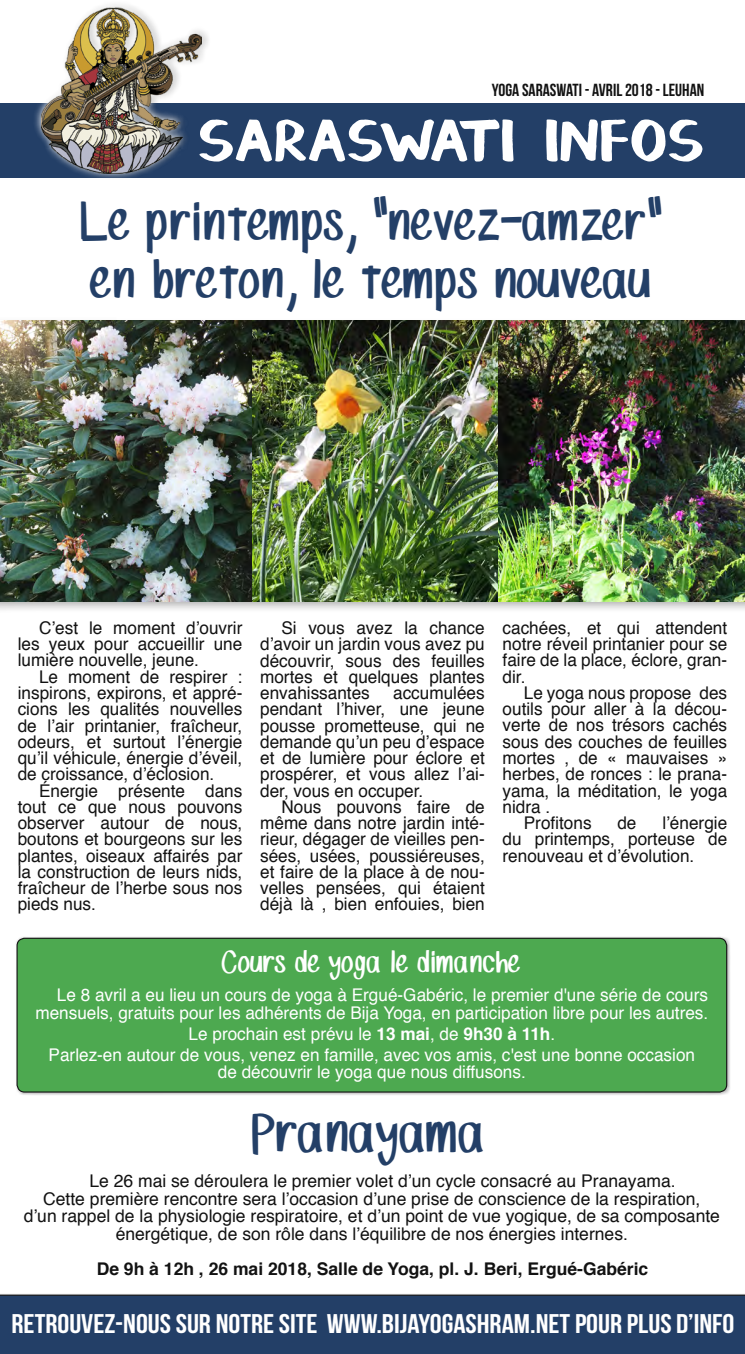
<style>
.page{position:relative;width:745px;height:1354px;background:#fff}
.page>*{position:absolute;margin:0;border:0;box-sizing:border-box;transform-origin:0 0}
.t1{font:60px "Thickedy Quick";color:#fff}
.t2{font:47.5px "SP Marker Font";color:#233f67;scale:.91 1}
.t3{font:46.25px/57.5px "SP Marker Font";color:#233f67;scale:.91 1}
.t4{font:27px "Bebas Neue";color:#fff;scale:1.11 1}
.t5{font:26.25px "SP Marker Font";color:#fff;scale:.91 1}
.t6{font:17.5px/16.2px "Helvetica";color:#121212;text-align:justify}
.t7{font:17.5px/17.5px "Helvetica";color:#fff;text-align:right}
.t8{font:700 17.5px "Helvetica";color:#121212}
.t9{font:17.5px "Bebas Neue";color:#121212}
.s1{font-weight:700}
</style>
<div class="page">
<div style="left:0;top:317px;width:744px;height:295px;background:#121212;opacity:.3"></div>
<img style="left:251px;top:321px;width:493px;height:280px">
<img style="left:0;top:321px;width:251px;height:280px">
<div style="left:15px;top:936px;width:714px;height:159px;background:#121212;opacity:.3"></div>
<div style="left:17px;top:938px;width:709px;height:154px;background:#4da950;border-radius:8px"></div>
<div style="left:17px;top:937px;width:709px;height:155px;border:1px solid #121212;border-radius:8px"></div>
<div style="left:0;top:1294px;width:744px;height:60px;background:#233f67"></div>
<div style="left:0;top:103px;width:744px;height:75px;background:#233f67"></div>
<svg style="left:35px;top:4px;width:173px;height:174px"></svg>
<img style="left:41px;top:7px;width:160px;height:166px">
<p class="t9" style="left:491px;top:80px;width:214px">YOGA SARASWATI - AVRIL 2018 - LEUHAN</p>
<h1 class="t1" style="left:199px;top:111px;width:507px">SARASWATI INFOS</h1>
<h3 class="t3" style="left:81px;top:197px;width:641px">Le printemps, "nevez-amzer" en breton, le temps nouveau</h3>
<p class="t6" style="left:18px;top:620px;width:226px;text-indent:21px">C’est le moment d’ouvrir les yeux pour accueillir une lumière nouvelle, jeune.</p>
<p class="t6" style="left:18px;top:669px;width:226px;text-indent:21px">Le moment de respirer : inspirons, expirons, et appré&shy;cions les qualités nouvelles de l’air printanier, fraîcheur, odeurs, et surtout l’énergie qu’il véhicule, énergie d’éveil, de croissance, d’éclosion.</p>
<p class="t6" style="left:18px;top:783px;width:226px;text-indent:21px">Énergie présente dans tout ce que nous pouvons observer autour de nous, boutons et bourgeons sur les plantes, oiseaux affairés par la construction de leurs nids, fraîcheur de l’herbe sous nos pieds nus.</p>
<p class="t6" style="left:260px;top:620px;width:226px;text-indent:21px">Si vous avez la chance d’avoir un jardin vous avez pu découvrir, sous des feuilles mortes et quelques plantes envahissantes</p>
<p class="t6" style="left:260px;top:685px;width:226px;text-indent:133px">accumulées pendant l’hiver, une jeune pousse prometteuse, qui ne demande qu’un peu d’espace et de lumière pour éclore et prospérer, et vous allez l’ai&shy;der, vous en occuper.</p>
<p class="t6" style="left:260px;top:799px;width:226px;text-indent:21px">Nous pouvons faire de même dans notre jardin inté&shy;rieur, dégager de vieilles pen&shy;sées, usées, poussiéreuses, et faire de la place à de nou&shy;velles pensées, qui étaient déjà là , bien enfouies, bien</p>
<p class="t6" style="left:502px;top:620px;width:226px">cachées, et qui attendent notre réveil printanier pour se faire de la place, éclore, gran&shy;dir.</p>
<p class="t6" style="left:523px;top:685px;width:205px">Le yoga nous propose des</p>
<p class="t6" style="left:502px;top:701px;width:226px">outils pour aller à la décou-</p>
<p class="t6" style="left:502px;top:718px;width:226px">verte de nos trésors cachés</p>
<p class="t6" style="left:502px;top:734px;width:226px">sous des couches de feuilles</p>
<p class="t6" style="left:502px;top:750px;width:226px">mortes , de « mauvaises »</p>
<p class="t6" style="left:502px;top:766px;width:226px">herbes, de ronces : le prana-</p>
<p class="t6" style="left:502px;top:783px;width:226px">yama, la méditation, le yoga</p>
<p class="t6" style="left:502px;top:799px;width:49px">nidra .</p>
<p class="t6" style="left:523px;top:815px;width:69px">Profitons</p>
<p class="t6" style="left:617px;top:815px;width:21px">de</p>
<p class="t6" style="left:502px;top:815px;width:226px;text-indent:160px">l’énergie du printemps, porteuse de renouveau et d’évolution.</p>
<h3 class="t5" style="left:222px;top:947px;width:331px">Cours de yoga le dimanche</h3>
<p class="t7" style="left:35px;top:986px;width:674px">Le 8 avril a eu lieu un cours de yoga à Ergué-Gabéric, le premier d'une série de cours mensuels, gratuits pour les adhérents de Bija Yoga, en participation libre pour les autres.</p>
<p class="t7" style="left:49px;top:1023px;width:647px;line-height:21px;text-align:center">Le prochain est prévu le <span class="s1">13 mai</span>, de <span class="s1">9h30 à 11h</span>.<br>Parlez-en autour de vous, venez en famille, avec vos amis, c'est une bonne occasion</p>
<p class="t7" style="left:218px;top:1064px;width:309px">de découvrir le yoga que nous diffusons.</p>
<h2 class="t2" style="left:252px;top:1106px;width:261px">Pranayama</h2>
<p class="t6" style="left:89px;top:1173px;width:587px">Le 26 mai se déroulera le premier volet d’un cycle consacré au Pranayama.</p>
<p class="t6" style="left:43px;top:1191px;width:658px">Cette première rencontre sera l’occasion d’une prise de conscience de la respiration,</p>
<p class="t6" style="left:24px;top:1208px;width:697px">d’un rappel de la physiologie respiratoire, et d’un point de vue yogique, de sa composante</p>
<p class="t6" style="left:116px;top:1226px;width:513px">énergétique, de son rôle dans l’équilibre de nos énergies internes.</p>
<p class="t8" style="left:97px;top:1255px;width:552px">De 9h à 12h , 26 mai 2018, Salle de Yoga, pl. J. Beri, Ergué-Gabéric</p>
<h3 class="t4" style="left:12px;top:1308px;width:652px">RETROUVEZ-NOUS SUR NOTRE SITE WWW.BIJAYOGASHRAM.NET POUR PLUS D’INFO</h3>
</div>
